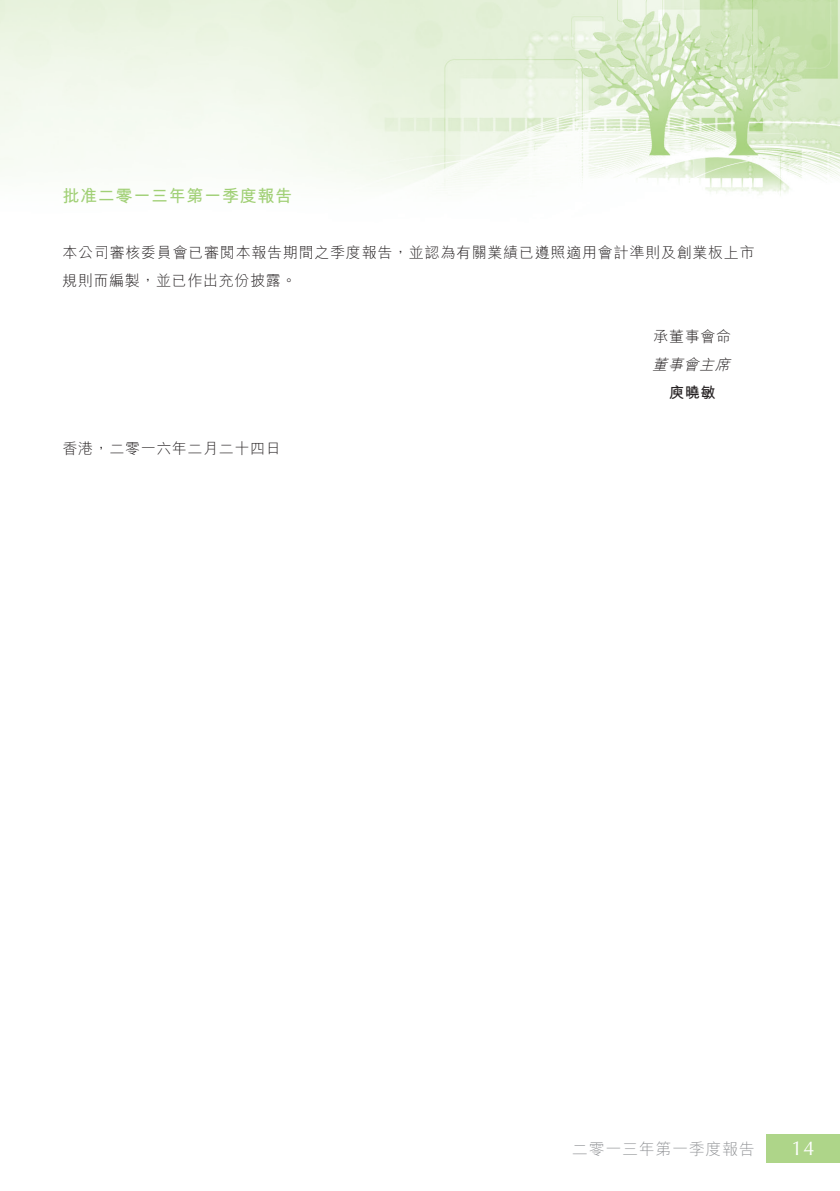
<style>
.page{position:relative;width:840px;height:1191px;background:#fff}
.page>*{position:absolute;margin:0;border:0;box-sizing:border-box;transform-origin:0 0}
.t1{font:20px "Optima";color:#fff}
.t2{font:700 17px "M Hei HK";letter-spacing:.04em;color:#a1d076}
.t3{font:300 16px "M Hei HK";letter-spacing:.04em;color:#939598}
.t4{font:300 15px/28px "M Hei HK";letter-spacing:.05em;color:#231f20}
.t5{font:italic 300 15px "M Hei HK";color:#231f20}
.t6{font:700 15px "M Hei HK";color:#231f20}
</style>
<div class="page">
<img style="left:1px;top:0;width:838px;height:1163px">
<img style="left:0;top:0;width:1px;height:1191px">
<div style="left:765px;top:1134px;width:74px;height:28px;background:#aed589"></div>
<p class="t2" style="left:62px;top:184px;width:231px">批准二零一三年第一季度報告</p>
<p class="t4" style="left:62px;top:238px;width:693px">本公司審核委員會已審閱本報告期間之季度報告，並認為有關業績已遵照適用會計準則及創業板上市規則而編製，並已作出充份披露。</p>
<p class="t4" style="left:62px;top:434px;width:220px">香港，二零一六年二月二十四日</p>
<p class="t4" style="left:653px;top:322px;width:79px">承董事會命</p>
<p class="t5" style="left:651px;top:354px;width:84px">董事會主席</p>
<p class="t6" style="left:669px;top:382px;width:48px">庾曉敏</p>
<p class="t3" style="left:571px;top:1137px;width:184px">二零一三年第一季度報告</p>
<h1 class="t1" style="left:791px;top:1137px;width:25px">14</h1>
</div>
